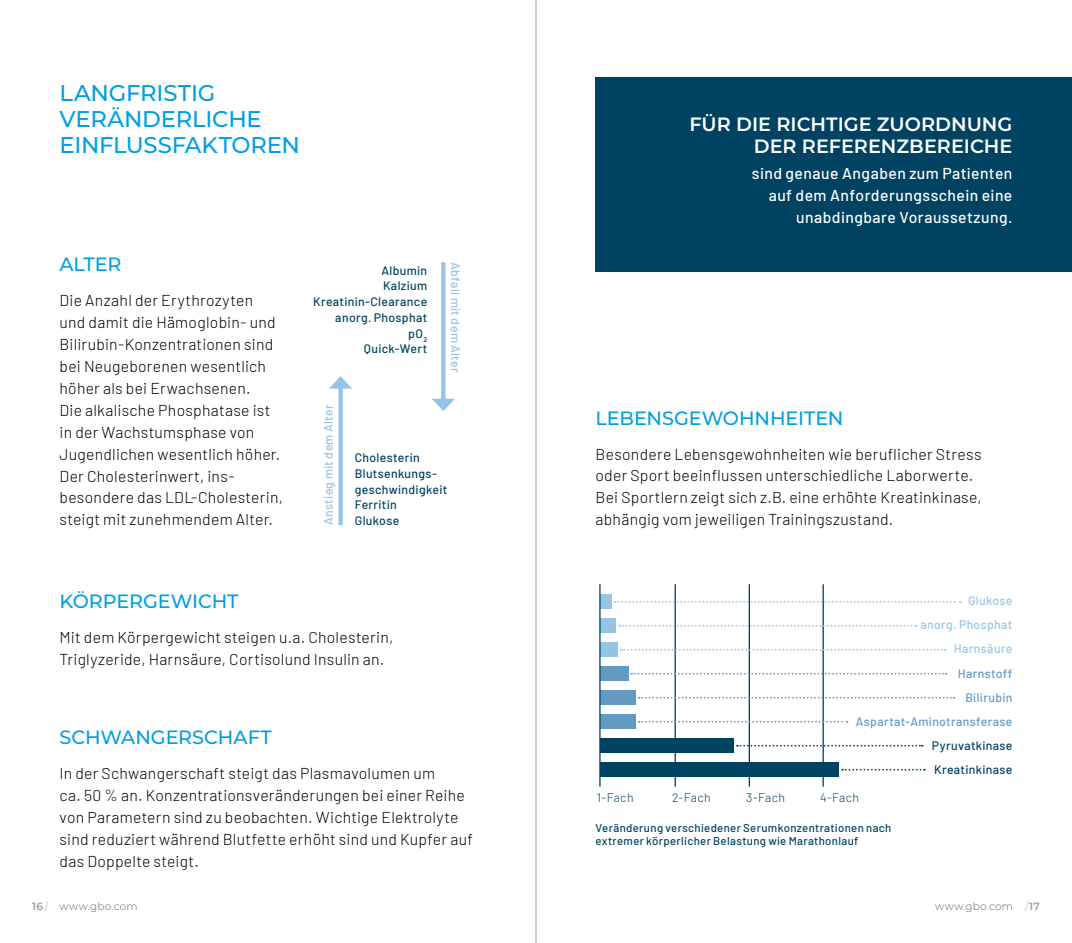
<style>
.page{position:relative;width:1072px;height:943px;background:#fff}
.page>*{position:absolute;margin:0;border:0;box-sizing:border-box;transform-origin:0 0}
.t1{font:500 22.75px/26.2px "Montserrat";letter-spacing:-.005em;color:#009fe3}
.t2{font:500 19.25px "Montserrat";letter-spacing:-.005em;color:#009fe3}
.t3{font:600 19.25px/21.9px "Montserrat";color:#fff;text-align:right}
.t4{font:300 15.75px/21.9px "Barlow";letter-spacing:.015em;color:#000}
.t5{font:500 15.75px/21.9px "Barlow";letter-spacing:.03em;color:#fff;text-align:right}
.t6{font:500 12.25px/15.8px "Barlow";letter-spacing:.03em;color:#004261}
.t7{font:500 12.25px/24px "Barlow";letter-spacing:.03em;color:#96c4e5;text-align:right}
.t8{font:500 12.25px/24px "Barlow";letter-spacing:.03em;color:#629ac2;text-align:right}
.t9{font:300 12.25px "Barlow";letter-spacing:.03em;color:#004261}
.t10{font:500 11.38px/13.1px "Barlow";letter-spacing:.03em;color:#004261}
.t11{font:300 10.5px "Montserrat";letter-spacing:.025em;color:#646363}
.s1{font-weight:600;color:#9d9d9c}
.s2{color:#9d9d9c}
</style>
<div class="page">
<div style="left:595px;top:77px;width:476px;height:195px;background:#004261"></div>
<div style="left:338px;top:384px;width:5px;height:141px;background:#96c4e5"></div>
<svg style="left:330px;top:376px;width:22px;height:12px"></svg>
<svg style="left:441px;top:262px;width:4px;height:137px"></svg>
<svg style="left:432px;top:399px;width:23px;height:12px"></svg>
<hr style="left:674px;top:584px;width:2px;height:202px;background:#004261">
<hr style="left:748px;top:584px;width:2px;height:202px;background:#004261">
<hr style="left:822px;top:584px;width:1px;height:202px;background:#004261">
<div style="left:600px;top:594px;width:12px;height:14px;background:#96c4e5"></div>
<div style="left:600px;top:618px;width:16px;height:14px;background:#96c4e5"></div>
<div style="left:600px;top:642px;width:18px;height:14px;background:#96c4e5"></div>
<div style="left:600px;top:666px;width:28px;height:14px;background:#629ac2"></div>
<div style="left:600px;top:690px;width:35px;height:14px;background:#629ac2"></div>
<div style="left:600px;top:714px;width:35px;height:14px;background:#629ac2"></div>
<div style="left:600px;top:738px;width:134px;height:14px;background:#004261"></div>
<div style="left:600px;top:762px;width:239px;height:14px;background:#004261"></div>
<svg style="left:615px;top:601px;width:345px;height:1px"></svg>
<svg style="left:619px;top:625px;width:297px;height:1px"></svg>
<svg style="left:620px;top:649px;width:325px;height:1px"></svg>
<svg style="left:631px;top:673px;width:315px;height:1px"></svg>
<svg style="left:638px;top:697px;width:316px;height:1px"></svg>
<svg style="left:638px;top:720px;width:209px;height:2px"></svg>
<svg style="left:737px;top:744px;width:185px;height:2px"></svg>
<svg style="left:842px;top:768px;width:83px;height:2px"></svg>
<hr style="left:599px;top:584px;width:1px;height:202px;background:#004261">
<hr style="left:535px;top:0;width:1px;height:943px;background:#9d9d9c">
<h1 class="t1" style="left:60px;top:79px;width:242px">LANGFRISTIG<br>VERÄNDERLICHE<br>EINFLUSSFAKTOREN</h1>
<p class="t2" style="left:60px;top:251px;width:63px">ALTER</p>
<p class="t4" style="left:60px;top:288px;width:225px">Die Anzahl der Erythrozyten und damit die Hämoglobin- und<br>Bilirubin-Konzentrationen sind bei Neugeborenen wesentlich höher als bei Erwachsenen.<br>Die alkalische Phosphatase ist in der Wachstumsphase von<br>Jugendlichen wesentlich höher.<br>Der Cholesterinwert, ins&shy;besondere das LDL-Cholesterin, steigt mit zunehmendem Alter.</p>
<p class="t6" style="left:313px;top:261px;width:116px;text-align:right">Albumin<br>Kalzium<br>Kreatinin-Clearance anorg. Phosphat<br>pO<sub>2<br></sub>Quick-Wert</p>
<p class="t7" style="left:468px;top:262px;width:112px;rotate:90deg">Abfall mit dem Alter</p>
<p class="t7" style="left:315px;top:525px;width:122px;rotate:-90deg">Anstieg mit dem Alter</p>
<p class="t6" style="left:355px;top:448px;width:94px">Cholesterin<br>Blutsenkungs&shy;geschwindigkeit<br>Ferritin<br>Glukose</p>
<p class="t2" style="left:60px;top:588px;width:180px">KÖRPERGEWICHT</p>
<p class="t4" style="left:60px;top:625px;width:335px">Mit dem Körpergewicht steigen u.a. Cholesterin,<br>Triglyzeride, Harnsäure, Cortisolund Insulin an.</p>
<p class="t2" style="left:60px;top:723px;width:214px">SCHWANGERSCHAFT</p>
<p class="t4" style="left:60px;top:761px;width:415px">In der Schwangerschaft steigt das Plasmavolumen um<br>ca. 50 % an. Konzentrationsveränderungen bei einer Reihe von Parametern sind zu beobachten. Wichtige Elektrolyte sind reduziert während Blutfette erhöht sind und Kupfer auf das Doppelte steigt.</p>
<p class="t3" style="left:689px;top:113px;width:324px">FÜR DIE RICHTIGE ZUORDNUNG<br>DER REFERENZBEREICHE</p>
<p class="t5" style="left:752px;top:162px;width:262px">sind genaue Angaben zum Patienten auf dem Anforderungsschein eine unabdingbare Voraussetzung.</p>
<p class="t2" style="left:595px;top:404px;width:249px">LEBENSGEWOHNHEITEN</p>
<p class="t4" style="left:595px;top:442px;width:388px">Besondere Lebensgewohnheiten wie beruflicher Stress oder Sport beeinflussen unterschiedliche Laborwerte.<br>Bei Sportlern zeigt sich z.B. eine erhöhte Kreatinkinase, abhängig vom jeweiligen Trainingszustand.</p>
<p class="t7" style="left:920px;top:588px;width:93px">Glukose<br>anorg. Phosphat<br>Harnsäure</p>
<p class="t8" style="left:855px;top:660px;width:158px">Harnstoff<br>Bilirubin<br>Aspartat-Aminotransferase</p>
<p class="t6" style="left:931px;top:732px;width:82px;line-height:24px">Pyruvatkinase<br>Kreatinkinase</p>
<p class="t9" style="left:597px;top:788px;width:38px">1-Fach</p>
<p class="t9" style="left:672px;top:788px;width:40px">2-Fach</p>
<p class="t9" style="left:746px;top:788px;width:40px">3-Fach</p>
<p class="t9" style="left:820px;top:788px;width:41px">4-Fach</p>
<p class="t10" style="left:595px;top:820px;width:297px">Veränderung verschiedener Serumkonzentrationen nach extremer körperlicher Belastung wie Marathonlauf</p>
<p class="t11" style="left:32px;top:899px;width:107px"><span class="s1">16</span> <span class="s2">/</span> www.gbo.com</p>
<p class="t11" style="left:935px;top:899px;width:106px">www.gbo.com <span class="s2">/</span> <span class="s1">17</span></p>
</div>
